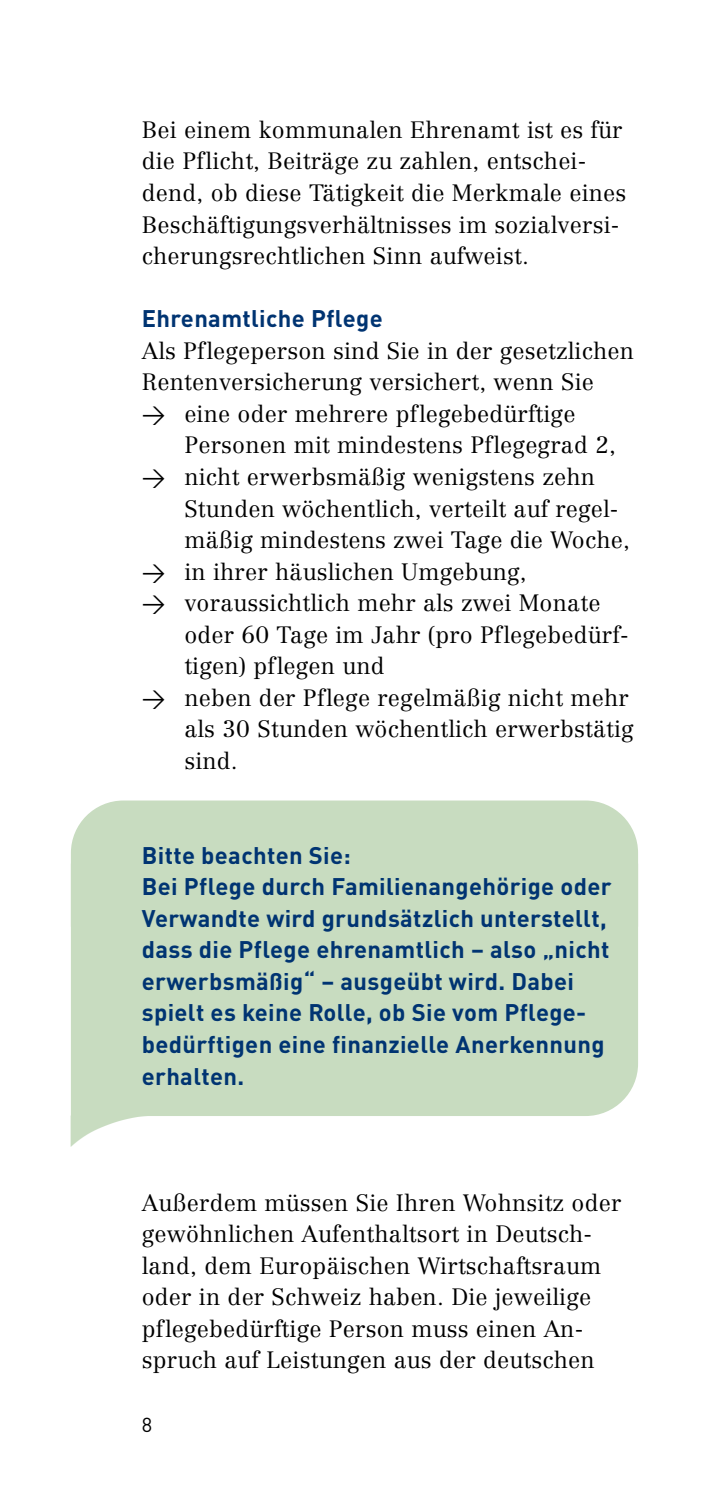
<style>
.page{position:relative;width:709px;height:1489px;background:#fff}
.page>*{position:absolute;margin:0;border:0;box-sizing:border-box;transform-origin:0 0}
.t1{font:700 23.75px/31.5px "DIN Pro";letter-spacing:.015em;color:#003472}
.t2{font:300 23.25px/31.5px "Centennial LT Pro";letter-spacing:.01em;color:#000}
.t3{font:20px "DIN Pro";color:#000}
.s1{font-family:"DIN Regular Alternate";font-weight:400}
</style>
<div class="page">
<div style="left:71px;top:800px;width:567px;height:63px;background:#c8dcc0"></div>
<div style="left:71px;top:863px;width:567px;height:252px;background:#c8dcc0"></div>
<svg style="left:71px;top:1115px;width:82px;height:1px"></svg>
<p class="t2" style="left:142px;top:114px;width:486px">Bei einem kommunalen Ehrenamt ist es für die Pflicht, Beiträge zu zahlen, entschei&shy;dend, ob diese Tätigkeit die Merkmale eines Beschäftigungsverhältnisses im sozialversi&shy;cherungsrechtlichen Sinn aufweist.</p>
<h3 class="t1" style="left:142px;top:300px;width:242px">Ehrenamtliche Pflege</h3>
<p class="t2" style="left:142px;top:335px;width:494px">Als Pflegeperson sind Sie in der gesetzlichen<br>Rentenversicherung versichert, wenn Sie</p>
<p class="t2" style="left:184px;top:398px;width:433px;text-indent:-43px"><span class="s1">&gt;</span> eine oder mehrere pflegebedürftige<br>Personen mit mindestens Pflegegrad 2,</p>
<p class="t2" style="left:184px;top:461px;width:447px;text-indent:-43px"><span class="s1">&gt;</span> nicht erwerbsmäßig wenigstens zehn<br>Stunden wöchentlich, verteilt auf regel&shy;mäßig mindestens zwei Tage die Woche,</p>
<p class="t2" style="left:142px;top:555px;width:386px"><span class="s1">&gt;</span> in ihrer häuslichen Umgebung,</p>
<p class="t2" style="left:184px;top:587px;width:446px;text-indent:-43px"><span class="s1">&gt;</span> voraussichtlich mehr als zwei Monate oder 60 Tage im Jahr (pro Pflegebedürf&shy;tigen) pflegen und</p>
<p class="t2" style="left:184px;top:681px;width:451px;text-indent:-43px"><span class="s1">&gt;</span> neben der Pflege regelmäßig nicht mehr als 30 Stunden wöchentlich erwerbstätig sind.</p>
<p class="t1" style="left:142px;top:836px;width:210px">Bitte beachten Sie:</p>
<p class="t1" style="left:142px;top:868px;width:471px">Bei Pflege durch Familienangehörige oder Verwandte wird grundsätzlich unterstellt, dass die Pflege ehrenamtlich – also „nicht erwerbsmäßig“ – ausgeübt wird. Dabei spielt es keine Rolle, ob Sie vom Pflege&shy;bedürftigen eine finanzielle Anerkennung erhalten.</p>
<p class="t2" style="left:142px;top:1186px;width:481px">Außerdem müssen Sie Ihren Wohnsitz oder gewöhnlichen Aufenthaltsort in Deutsch&shy;land, dem Europäischen Wirtschaftsraum oder in der Schweiz haben. Die jeweilige pflegebedürftige Person muss einen An&shy;spruch auf Leistungen aus der deutschen</p>
<p class="t3" style="left:142px;top:1408px;width:12px">8</p>
</div>
